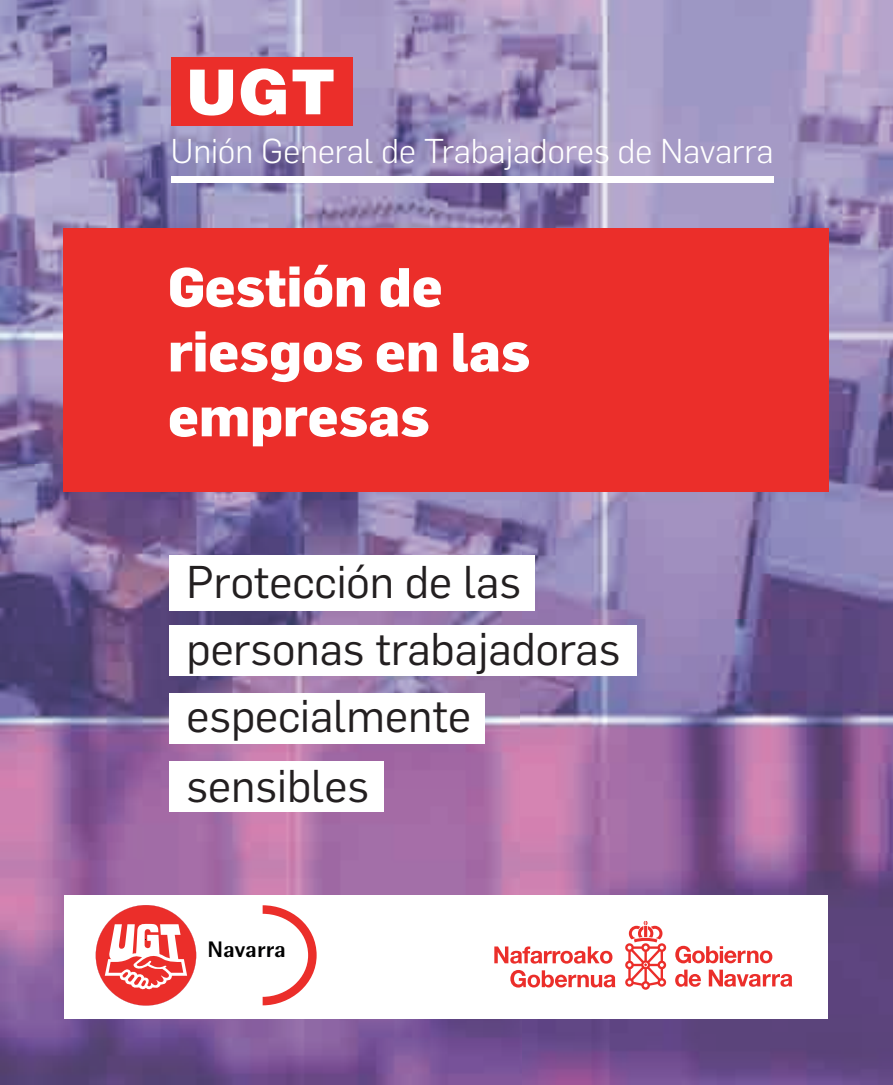
<style>
.page{position:relative;width:893px;height:1085px;background:#fff}
.page>*{position:absolute;margin:0;border:0;box-sizing:border-box;transform-origin:0 0}
.t1{font:900 63px "Helvetica";color:#fff}
.t2{font:800 54px/64.8px "Flama";color:#fff}
.t3{font:45px/67.7px "Flama";color:#231f20}
.t4{font:300 33.75px "Flama";color:#fff}
.t5{font:800 22.5px "Rotis Semi Sans";color:#000001;scale:1.04 1}
</style>
<div class="page">
<img style="left:0;top:0;width:520px;height:1084px">
<img style="left:520px;top:0;width:373px;height:619px">
<img style="left:520px;top:619px;width:373px;height:465px">
<div style="left:65px;top:894px;width:763px;height:124px;background:#fff"></div>
<div style="left:169px;top:555px;width:366px;height:56px;background:#fff"></div>
<div style="left:169px;top:625px;width:468px;height:50px;background:#fff"></div>
<div style="left:169px;top:693px;width:316px;height:50px;background:#fff"></div>
<div style="left:169px;top:761px;width:214px;height:50px;background:#fff"></div>
<div style="left:64px;top:228px;width:765px;height:263px;background:#eb2e2a"></div>
<div style="left:171px;top:58px;width:181px;height:68px;background:#eb2e2a"></div>
<div style="left:171px;top:176px;width:602px;height:7px;background:#fff"></div>
<svg style="left:263px;top:905px;width:54px;height:100px"></svg>
<svg style="left:96px;top:905px;width:100px;height:100px"></svg>
<svg style="left:625px;top:921px;width:41px;height:68px"></svg>
<svg style="left:675px;top:945px;width:97px;height:18px"></svg>
<svg style="left:675px;top:969px;width:26px;height:17px"></svg>
<svg style="left:709px;top:969px;width:83px;height:17px"></svg>
<svg style="left:494px;top:946px;width:118px;height:17px"></svg>
<svg style="left:510px;top:970px;width:105px;height:17px"></svg>
<h1 class="t1" style="left:185px;top:54px;width:152px">UGT</h1>
<p class="t4" style="left:171px;top:128px;width:604px">Unión General de Trabajadores de Navarra</p>
<p class="t2" style="left:168px;top:251px;width:364px">Gestión de riesgos en las empresas</p>
<p class="t3" style="left:187px;top:545px;width:435px">Protección de las personas trabajadoras especialmente sensibles</p>
<p class="t5" style="left:207px;top:935px;width:77px">Navarra</p>
</div>
